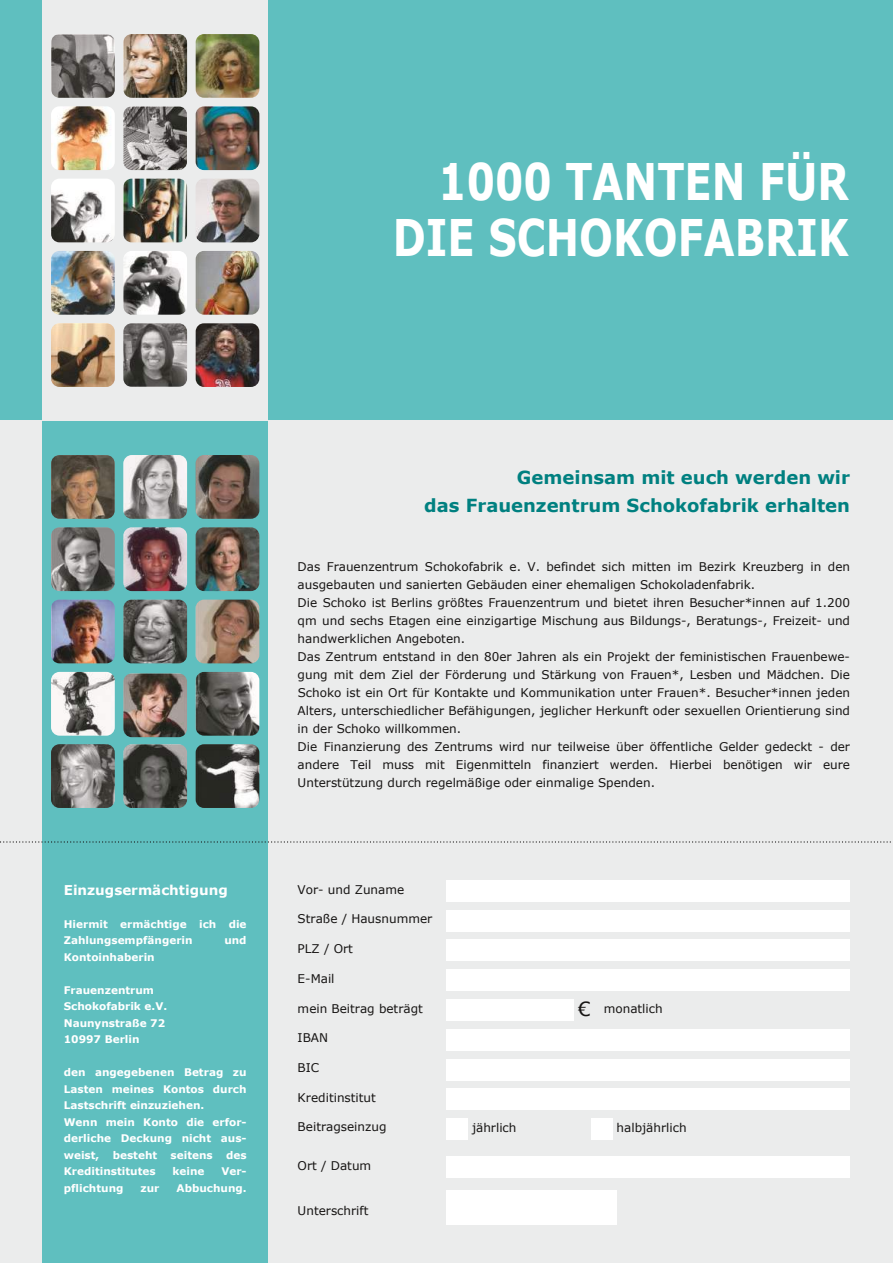
<style>
.page{position:relative;width:893px;height:1263px;background:#fff}
.page>*{position:absolute;margin:0;border:0;box-sizing:border-box;transform-origin:0 0}
.t1{font:700 50.4px/55.5px "Verdana";color:#fff;text-align:right;scale:.79 1}
.t2{font:19.5px "Verdana";color:#161413}
.t3{font:700 18px/28.5px "Verdana";color:#008080;text-align:right}
.t4{font:700 13.5px "Verdana";color:#fff}
.t5{font:12px/18px "Verdana";color:#161413}
.t6{font:700 10.5px/16.5px "Verdana";color:#fff}
</style>
<div class="page">
<div style="left:0;top:842px;width:893px;height:421px;background:#ebecec"></div>
<div style="left:43px;top:842px;width:225px;height:421px;background:#5fbfbf"></div>
<div style="left:0;top:0;width:893px;height:421px;background:#5fbfbf"></div>
<div style="left:0;top:421px;width:893px;height:421px;background:#ebecec"></div>
<div style="left:43px;top:421px;width:225px;height:421px;background:#5fbfbf"></div>
<div style="left:446px;top:880px;width:404px;height:21px;background:#fff"></div>
<div style="left:446px;top:910px;width:404px;height:21px;background:#fff"></div>
<div style="left:446px;top:940px;width:404px;height:21px;background:#fff"></div>
<div style="left:446px;top:969px;width:404px;height:22px;background:#fff"></div>
<div style="left:446px;top:1029px;width:404px;height:21px;background:#fff"></div>
<div style="left:446px;top:1089px;width:404px;height:21px;background:#fff"></div>
<div style="left:446px;top:1157px;width:404px;height:21px;background:#fff"></div>
<div style="left:446px;top:999px;width:128px;height:21px;background:#fff"></div>
<div style="left:446px;top:1118px;width:22px;height:22px;background:#fff"></div>
<div style="left:446px;top:1191px;width:171px;height:34px;background:#fff"></div>
<div style="left:43px;top:0;width:225px;height:421px;background:#ebecec"></div>
<img style="left:51px;top:106px;width:64px;height:64px;border-radius:9px">
<img style="left:51px;top:34px;width:64px;height:64px;border-radius:9px">
<img style="left:123px;top:455px;width:64px;height:64px;border-radius:9px">
<img style="left:123px;top:179px;width:64px;height:63px;border-radius:9px">
<div style="left:591px;top:1118px;width:21px;height:22px;background:#fff"></div>
<div style="left:446px;top:1059px;width:404px;height:21px;background:#fff"></div>
<img style="left:196px;top:34px;width:63px;height:64px;border-radius:9px">
<img style="left:123px;top:34px;width:64px;height:64px;border-radius:9px">
<img style="left:123px;top:106px;width:64px;height:64px;border-radius:9px">
<img style="left:51px;top:179px;width:64px;height:63px;border-radius:9px">
<img style="left:196px;top:251px;width:63px;height:64px;border-radius:9px">
<img style="left:123px;top:251px;width:64px;height:64px;border-radius:9px">
<img style="left:51px;top:455px;width:64px;height:64px;border-radius:9px">
<img style="left:51px;top:527px;width:64px;height:64px;border-radius:9px">
<img style="left:196px;top:527px;width:63px;height:64px;border-radius:9px">
<img style="left:51px;top:600px;width:64px;height:63px;border-radius:9px">
<img style="left:123px;top:600px;width:64px;height:63px;border-radius:9px">
<img style="left:196px;top:179px;width:63px;height:63px;border-radius:9px">
<img style="left:51px;top:672px;width:64px;height:64px;border-radius:9px">
<img style="left:196px;top:323px;width:63px;height:64px;border-radius:9px">
<img style="left:123px;top:323px;width:64px;height:64px;border-radius:9px">
<img style="left:51px;top:744px;width:64px;height:64px;border-radius:9px">
<svg style="left:0;top:841px;width:891px;height:1px"></svg>
<img style="left:196px;top:106px;width:63px;height:64px;border-radius:9px">
<img style="left:51px;top:251px;width:64px;height:64px;border-radius:9px">
<img style="left:51px;top:323px;width:64px;height:64px;border-radius:9px">
<img style="left:196px;top:455px;width:63px;height:64px;border-radius:9px">
<img style="left:123px;top:527px;width:64px;height:64px;border-radius:9px">
<img style="left:196px;top:600px;width:63px;height:63px;border-radius:9px">
<img style="left:196px;top:672px;width:63px;height:64px;border-radius:9px">
<img style="left:123px;top:673px;width:64px;height:64px;border-radius:9px">
<img style="left:196px;top:744px;width:63px;height:64px;border-radius:9px">
<img style="left:123px;top:744px;width:64px;height:64px;border-radius:9px">
<h1 class="t1" style="left:393px;top:152px;width:579px">1000 TANTEN FÜR<br>DIE SCHOKOFABRIK</h1>
<p class="t4" style="left:64px;top:881px;width:165px">Einzugsermächtigung</p>
<p class="t6" style="left:64px;top:915px;width:184px">Hiermit ermächtige ich die<br>Zahlungsempfängerin</p>
<p class="t6" style="left:224px;top:932px;width:24px">und</p>
<p class="t6" style="left:64px;top:948px;width:92px">Kontoinhaberin</p>
<p class="t6" style="left:64px;top:981px;width:105px">Frauenzentrum<br>Schokofabrik e.V.<br>Naunynstraße 72<br>10997 Berlin</p>
<p class="t6" style="left:64px;top:1064px;width:184px">den angegebenen Betrag zu<br>Lasten meines Kontos durch<br>Lastschrift einzuziehen.<br>Wenn mein Konto die erfor&shy;derliche Deckung nicht aus&shy;weist,</p>
<p class="t6" style="left:113px;top:1146px;width:46px">besteht</p>
<p class="t6" style="left:171px;top:1146px;width:44px">seitens</p>
<p class="t6" style="left:226px;top:1146px;width:22px">des</p>
<p class="t6" style="left:64px;top:1163px;width:93px">Kreditinstitutes</p>
<p class="t6" style="left:173px;top:1163px;width:34px">keine</p>
<p class="t6" style="left:221px;top:1163px;width:27px">Ver-</p>
<p class="t6" style="left:64px;top:1179px;width:61px">pflichtung</p>
<p class="t6" style="left:141px;top:1179px;width:20px">zur</p>
<p class="t6" style="left:177px;top:1179px;width:72px">Abbuchung.</p>
<h3 class="t3" style="left:424px;top:462px;width:427px">Gemeinsam mit euch werden wir<br>das Frauenzentrum Schokofabrik erhalten</h3>
<p class="t5" style="left:298px;top:557px;width:554px">Das Frauenzentrum Schokofabrik e. V. befindet sich mitten im Bezirk Kreuzberg in den ausgebauten und sanierten Gebäuden einer ehemaligen Schokoladenfabrik.<br>Die Schoko ist Berlins größtes Frauenzentrum und bietet ihren Besucher*innen auf 1.200 qm und sechs Etagen eine einzigartige Mischung aus Bildungs-, Beratungs-, Freizeit- und handwerklichen Angeboten.<br>Das Zentrum entstand in den 80er Jahren als ein Projekt der feministischen Frauenbewe&shy;gung mit dem Ziel der Förderung und Stärkung von Frauen*, Lesben und Mädchen. Die Schoko ist ein Ort für Kontakte und Kommunikation unter Frauen*. Besucher*innen jeden Alters, unterschiedlicher Befähigungen, jeglicher Herkunft oder sexuellen Orientierung sind in der Schoko willkommen.<br>Die Finanzierung des Zentrums wird nur teilweise über öffentliche Gelder gedeckt - der andere Teil muss mit Eigenmitteln finanziert werden. Hierbei benötigen wir eure Unterstützung durch regelmäßige oder einmalige Spenden.</p>
<p class="t5" style="left:298px;top:880px;width:108px">Vor- und Zuname</p>
<p class="t5" style="left:298px;top:910px;width:136px">Straße / Hausnummer</p>
<p class="t5" style="left:298px;top:939px;width:57px">PLZ / Ort</p>
<p class="t5" style="left:298px;top:969px;width:38px">E-Mail</p>
<p class="t5" style="left:298px;top:999px;width:127px">mein Beitrag beträgt</p>
<p class="t5" style="left:298px;top:1028px;width:32px">IBAN</p>
<p class="t5" style="left:298px;top:1058px;width:23px">BIC</p>
<p class="t5" style="left:298px;top:1088px;width:80px">Kreditinstitut</p>
<p class="t5" style="left:298px;top:1118px;width:90px">Beitragseinzug</p>
<p class="t5" style="left:472px;top:1118px;width:46px">jährlich</p>
<p class="t5" style="left:617px;top:1118px;width:72px">halbjährlich</p>
<p class="t5" style="left:298px;top:1156px;width:75px">Ort / Datum</p>
<p class="t5" style="left:298px;top:1201px;width:72px">Unterschrift</p>
<h2 class="t2" style="left:578px;top:997px;width:14px">€</h2>
<p class="t5" style="left:604px;top:999px;width:60px">monatlich</p>
</div>
